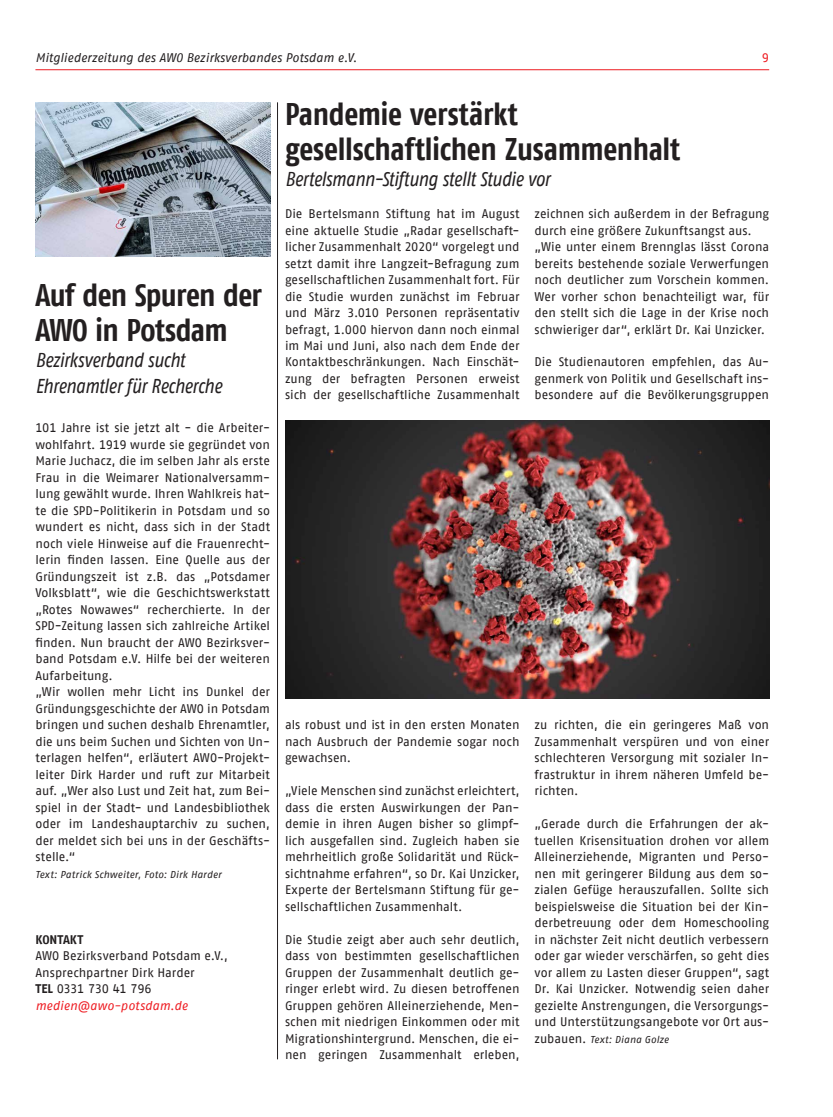
<style>
.page{position:relative;width:833px;height:1117px;background:#fff}
.page>*{position:absolute;margin:0;border:0;box-sizing:border-box;transform-origin:0 0}
.Unterüberschrift{font:700 31.25px/35px "AWO Fago Cond";letter-spacing:-.015em;color:#231f20}
.Unterüberschrift-2{font:italic 20px "AWO Fago Cond";letter-spacing:-.015em;color:#231f20}
.Verfasser{font:12.5px/16.5px "AWO Fago Office";letter-spacing:-.005em;color:#231f20;text-align:justify}
.t1{font:italic 12.5px "AWO Fago Office";letter-spacing:-.005em;color:#231f20}
.Verfasser-2{font:italic 12.5px "AWO Fago Office";color:#ee1d23}
.Verfasser-3{font:12.5px "AWO Fago Office";letter-spacing:-.03em;color:#231f20}
.Verfasser-4{font:700 12.5px "AWO Fago Office";letter-spacing:.005em;color:#231f20}
.t2{font:12.5px "AWO Fago Office";color:#ee1d23}
.Verfasser-5{font:italic 10px "AWO Fago Office";letter-spacing:.015em;color:#231f20}
.s1{font-weight:700}
.s2{font-style:normal;font-size:12.5px}
</style>
<div class="page">
<hr style="left:35px;top:69px;width:734px;height:1px;background:#ee1d23">
<hr style="left:277px;top:103px;width:1px;height:955px;background:#231f20">
<img style="left:285px;top:420px;width:484px;height:278px">
<img style="left:35px;top:103px;width:235px;height:153px">
<p class="t1" style="left:35px;top:50px;width:323px">Mitgliederzeitung des AWO Bezirksverbandes Potsdam e.V.</p>
<p class="t2" style="left:762px;top:50px;width:9px">9</p>
<p class="Unterüberschrift" style="left:35px;top:277px;width:228px">Auf den Spuren der<br>AWO in Potsdam</p>
<p class="Unterüberschrift-2" style="left:35px;top:349px;width:151px">Bezirksverband sucht</p>
<p class="Unterüberschrift-2" style="left:35px;top:375px;width:188px">Ehrenamtler für Recherche</p>
<p class="Verfasser" style="left:35px;top:419px;width:236px">101 Jahre ist sie jetzt alt - die Arbeiter&shy;wohlfahrt. 1919 wurde sie gegründet von Marie Juchacz, die im selben Jahr als erste Frau in die Weimarer Nationalversamm&shy;lung gewählt wurde. Ihren Wahlkreis hat&shy;te die SPD-Politikerin in Potsdam und so wundert es nicht, dass sich in der Stadt noch viele Hinweise auf die Frauenrecht&shy;lerin finden lassen. Eine Quelle aus der Gründungszeit ist z.B. das „Potsdamer Volksblatt“, wie die Geschichtswerkstatt „Rotes Nowawes“ recherchierte. In der SPD-Zeitung lassen sich zahlreiche Artikel finden. Nun braucht der AWO Bezirksver&shy;band Potsdam e.V. Hilfe bei der weiteren Aufarbeitung.</p>
<p class="Verfasser" style="left:35px;top:683px;width:236px">„Wir wollen mehr Licht ins Dunkel der Gründungsgeschichte der AWO in Potsdam bringen und suchen deshalb Ehrenamtler, die uns beim Suchen und Sichten von Un&shy;terlagen helfen“, erläutert AWO-Projekt&shy;leiter Dirk Harder und ruft zur Mitarbeit auf. „Wer also Lust und Zeit hat, zum Bei&shy;spiel in der Stadt- und Landesbibliothek oder im Landeshauptarchiv zu suchen, der meldet sich bei uns in der Geschäfts&shy;stelle.“</p>
<p class="Verfasser-5" style="left:35px;top:868px;width:187px">Text: Patrick Schweiter, Foto: Dirk Harder</p>
<p class="Verfasser-4" style="left:35px;top:931px;width:49px">KONTAKT</p>
<p class="Verfasser" style="left:35px;top:947px;width:194px">AWO Bezirksverband Potsdam e.V.,</p>
<p class="Verfasser" style="left:35px;top:963px;width:161px">Ansprechpartner Dirk Harder</p>
<p class="Verfasser-3" style="left:35px;top:981px;width:118px"><span class="s1">TEL</span> 0331 730 41 796</p>
<p class="Verfasser-2" style="left:35px;top:997px;width:154px">medien@awo-potsdam.de</p>
<p class="Unterüberschrift" style="left:285px;top:96px;width:234px">Pandemie verstärkt</p>
<p class="Unterüberschrift" style="left:285px;top:131px;width:397px">gesellschaftlichen Zusammenhalt</p>
<p class="Unterüberschrift-2" style="left:285px;top:167px;width:266px">Bertelsmann-Stiftung stellt Studie vor</p>
<p class="Verfasser" style="left:534px;top:205px;width:236px">zeichnen sich außerdem in der Befragung durch eine größere Zukunftsangst aus.</p>
<p class="Verfasser" style="left:534px;top:238px;width:236px">„Wie unter einem Brennglas lässt Corona bereits bestehende soziale Verwerfungen noch deutlicher zum Vorschein kommen.<br>Wer vorher schon benachteiligt war, für den stellt sich die Lage in der Krise noch schwieriger dar“, erklärt Dr. Kai Unzicker.</p>
<p class="Verfasser" style="left:534px;top:353px;width:236px">Die Studienautoren empfehlen, das Au&shy;genmerk von Politik und Gesellschaft ins&shy;besondere auf die Bevölkerungsgruppen</p>
<p class="Verfasser" style="left:285px;top:205px;width:236px">Die Bertelsmann Stiftung hat im August eine aktuelle Studie „Radar gesellschaft&shy;licher Zusammenhalt 2020“ vorgelegt und setzt damit ihre Langzeit-Befragung zum gesellschaftlichen Zusammenhalt fort. Für die Studie wurden zunächst im Februar und März 3.010 Personen repräsentativ befragt, 1.000 hiervon dann noch einmal im Mai und Juni, also nach dem Ende der Kontaktbeschränkungen. Nach Einschät&shy;zung der befragten Personen erweist sich der gesellschaftliche Zusammenhalt</p>
<p class="Verfasser" style="left:285px;top:716px;width:236px">als robust und ist in den ersten Monaten nach Ausbruch der Pandemie sogar noch gewachsen.</p>
<p class="Verfasser" style="left:285px;top:782px;width:236px">„Viele Menschen sind zunächst erleichtert, dass die ersten Auswirkungen der Pan&shy;demie in ihren Augen bisher so glimpf&shy;lich ausgefallen sind. Zugleich haben sie mehrheitlich große Solidarität und Rück&shy;sichtnahme erfahren“, so Dr. Kai Unzicker, Experte der Bertelsmann Stiftung für ge&shy;sellschaftlichen Zusammenhalt.</p>
<p class="Verfasser" style="left:285px;top:930px;width:236px">Die Studie zeigt aber auch sehr deutlich, dass von bestimmten gesellschaftlichen Gruppen der Zusammenhalt deutlich ge&shy;ringer erlebt wird. Zu diesen betroffenen Gruppen gehören Alleinerziehende, Men&shy;schen mit niedrigen Einkommen oder mit Migrationshintergrund. Menschen, die ei&shy;nen geringen Zusammenhalt erleben,</p>
<p class="Verfasser" style="left:534px;top:716px;width:236px">zu richten, die ein geringeres Maß von Zusammenhalt verspüren und von einer schlechteren Versorgung mit sozialer In&shy;frastruktur in ihrem näheren Umfeld be&shy;richten.</p>
<p class="Verfasser" style="left:534px;top:815px;width:236px">„Gerade durch die Erfahrungen der ak&shy;tuellen Krisensituation drohen vor allem Alleinerziehende, Migranten und Perso&shy;nen mit geringerer Bildung aus dem so&shy;zialen Gefüge herauszufallen. Sollte sich beispielsweise die Situation bei der Kin&shy;derbetreuung oder dem Homeschooling in nächster Zeit nicht deutlich verbessern oder gar wieder verschärfen, so geht dies vor allem zu Lasten dieser Gruppen“, sagt Dr. Kai Unzicker. Notwendig seien daher gezielte Anstrengungen, die Versorgungs&shy;und Unterstützungsangebote vor Ort aus-</p>
<p class="Verfasser-5" style="left:534px;top:1033px;width:136px"><span class="s2">zubauen.</span> Text: Diana Golze</p>
</div>
